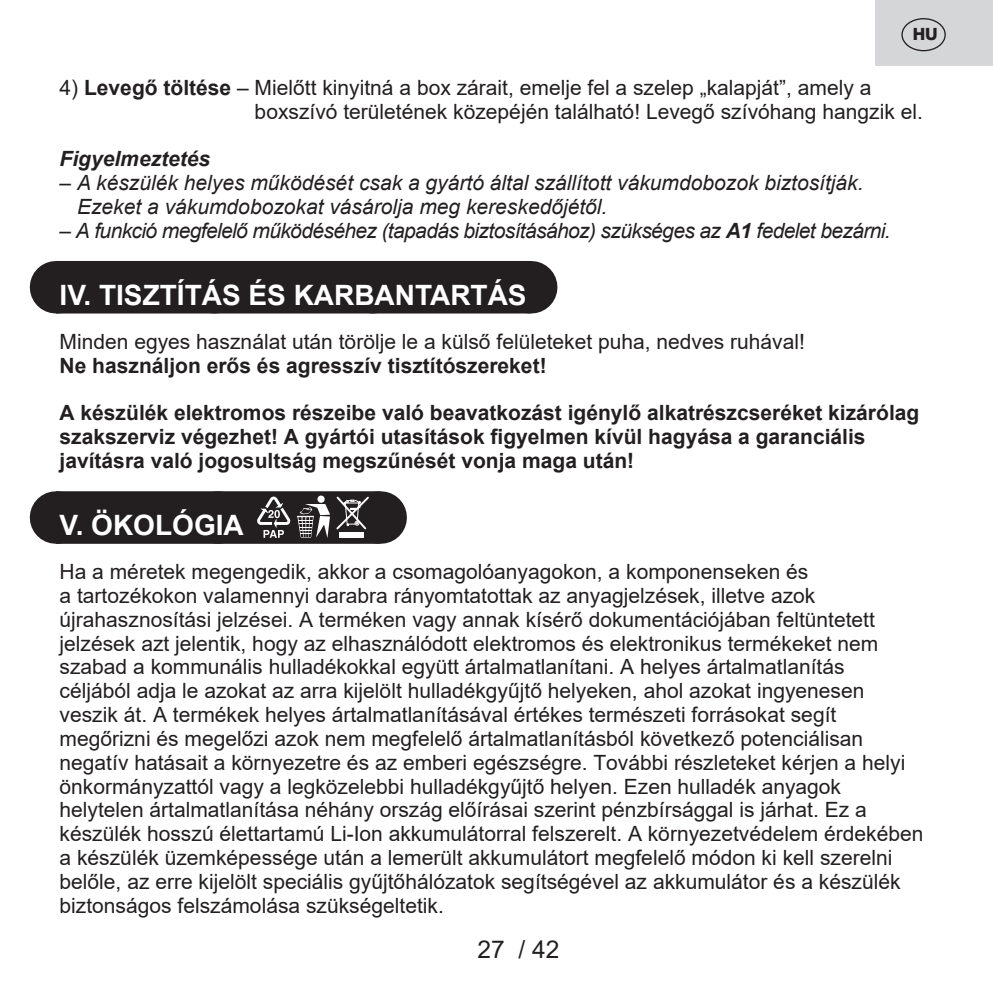
<style>
.page{position:relative;width:993px;height:993px;background:#fff}
.page>*{position:absolute;margin:0;border:0;box-sizing:border-box;transform-origin:0 0}
.Grafický_nadpis_ETA{font:700 28px "Arial";color:#fff}
.t1{font:24.5px "Arial";color:#231f20}
.Normální{font:21px/23.8px "Arial";color:#231f20}
._3_Text{font:21px/23.8px "Arial";color:#231f20}
.Normální-2{font:700 21px/23.8px "Arial";color:#231f20}
._3_Text-2{font:italic 21px/23.8px "Arial";color:#231f20}
._3_Text-3{font:italic 21px "Arial";letter-spacing:-.03em;color:#231f20}
.Normální-3{font:italic 700 21px "Arial";color:#231f20}
.t2{font:800 16.8px "Helvetica Neue OT";color:#231f20}
.s1{font-weight:700}
.s2{font-style:italic}
</style>
<div class="page">
<div style="left:875px;top:0;width:117px;height:65px;background:#d5d6d8"></div>
<div style="left:901px;top:18px;width:44px;height:33px;border:1px solid #231f20;border-radius:50%"></div>
<div style="left:56px;top:261px;width:474px;height:52px;background:#231f20"></div>
<hr style="left:530px;top:261px;width:1px;height:52px;background:#231f20">
<div style="left:56px;top:491px;width:323px;height:52px;background:#231f20"></div>
<hr style="left:379px;top:491px;width:1px;height:52px;background:#231f20">
<svg style="left:218px;top:491px;width:152px;height:47px"></svg>
<p class="t2" style="left:912px;top:24px;width:27px">HU</p>
<p class="_3_Text" style="left:254px;top:75px;width:669px;text-indent:-195px">4) <span class="s1">Levegő töltése</span> <span class="s2">–</span> Mielőtt kinyitná a box zárait, emelje fel a szelep „kalapját”, amely a boxszívó területének közepéjén található! Levegő szívóhang hangzik el.</p>
<p class="Normální-3" style="left:60px;top:145px;width:152px">Figyelmeztetés</p>
<p class="_3_Text-2" style="left:77px;top:171px;width:787px;text-indent:-18px">– A készülék helyes működését csak a gyártó által szállított vákumdobozok biztosítják.<br>Ezeket a vákumdobozokat vásárolja meg kereskedőjétől.</p>
<p class="_3_Text-3" style="left:60px;top:217px;width:832px">– A funkció megfelelő működéséhez (tapadás biztosításához) szükséges az <span class="s1">A1</span> fedelet bezárni.</p>
<p class="Grafický_nadpis_ETA" style="left:60px;top:275px;width:468px">IV. TISZTÍTÁS ÉS KARBANTARTÁS</p>
<p class="_3_Text" style="left:60px;top:329px;width:746px">Minden egyes használat után törölje le a külső felületeket puha, nedves ruhával!<br><span class="s1">Ne használjon erős és agresszív tisztítószereket!</span></p>
<p class="Normální-2" style="left:60px;top:401px;width:861px">A készülék elektromos részeibe való beavatkozást igénylő alkatrészcseréket kizárólag szakszerviz végezhet! A gyártói utasítások figyelmen kívül hagyása a garanciális javításra való jogosultság megszűnését vonja maga után!</p>
<p class="Grafický_nadpis_ETA" style="left:60px;top:505px;width:186px">V. ÖKOLÓGIA</p>
<p class="Normální" style="left:60px;top:559px;width:865px">Ha a méretek megengedik, akkor a csomagolóanyagokon, a komponenseken és<br>a tartozékokon valamennyi darabra rányomtatottak az anyagjelzések, illetve azok újrahasznosítási jelzései. A terméken vagy annak kísérő dokumentációjában feltüntetett jelzések azt jelentik, hogy az elhasználódott elektromos és elektronikus termékeket nem szabad a kommunális hulladékokkal együtt ártalmatlanítani. A helyes ártalmatlanítás<br>céljából adja le azokat az arra kijelölt hulladékgyűjtő helyeken, ahol azokat ingyenesen veszik át. A termékek helyes ártalmatlanításával értékes természeti forrásokat segít megőrizni és megelőzi azok nem megfelelő ártalmatlanításból következő potenciálisan negatív hatásait a környezetre és az emberi egészségre. További részleteket kérjen a helyi önkormányzattól vagy a legközelebbi hulladékgyűjtő helyen. Ezen hulladék anyagok helytelen ártalmatlanítása néhány ország előírásai szerint pénzbírsággal is járhat. Ez a készülék hosszú élettartamú Li-Ion akkumulátorral felszerelt. A környezetvédelem érdekében a készülék üzemképessége után a lemerült akkumulátort megfelelő módon ki kell szerelni belőle, az erre kijelölt speciális gyűjtőhálózatok segítségével az akkumulátor és a készülék biztonságos felszámolása szükségeltetik.</p>
<p class="t1" style="left:477px;top:932px;width:83px">27 / 42</p>
</div>
